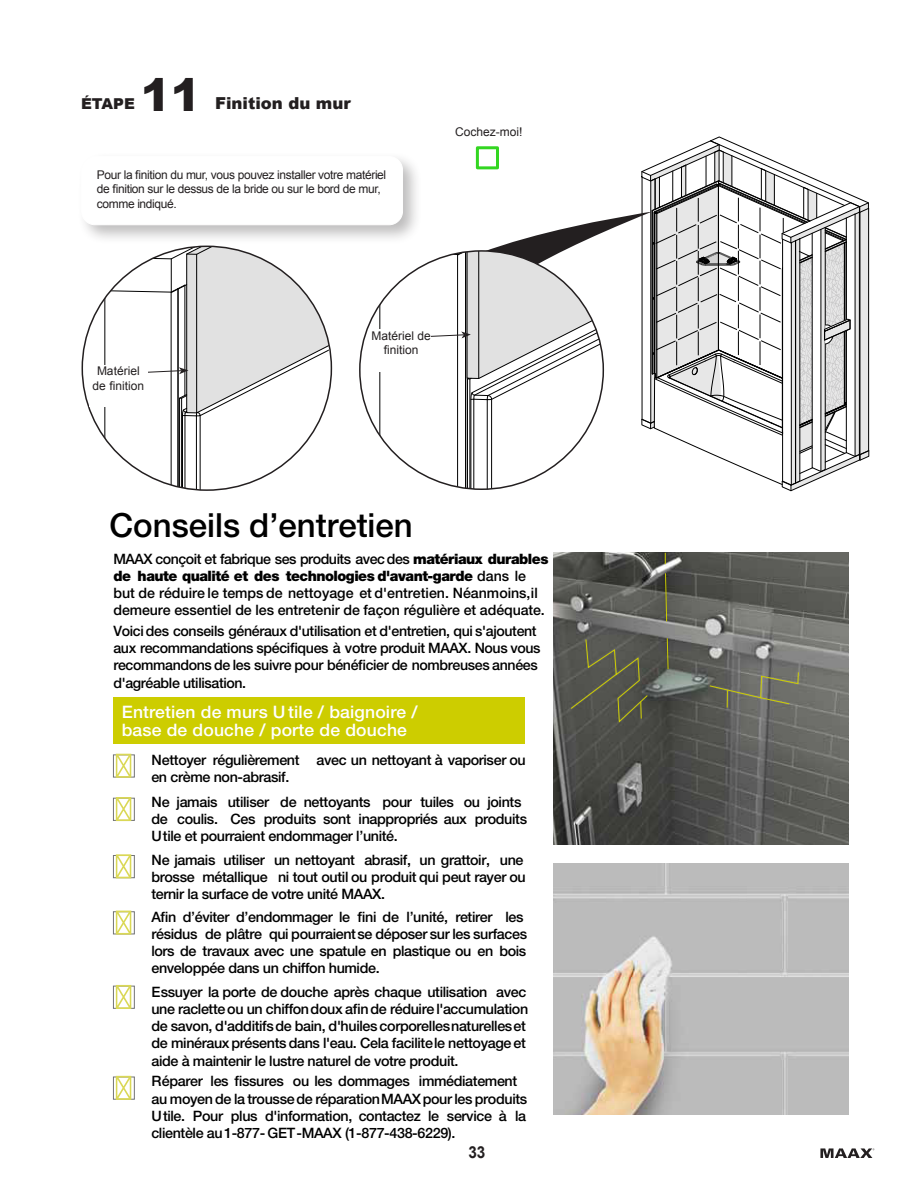
<style>
.page{position:relative;width:918px;height:1188px;background:#fff}
.page>*{position:absolute;margin:0;border:0;box-sizing:border-box;transform-origin:0 0}
.t1{font:900 45px "Arial";color:#231f20}
.t2{font:500 33.3px "Helvetica Neue LT Std";color:#000}
.t3{font:500 17.25px/17.2px "Helvetica Neue LT Std";letter-spacing:.01em;color:#fff}
.t4{font:900 16.5px "Arial";color:#231f20}
._00_Folio{font:700 16.5px "Arial";color:#231f20;scale:.93 1}
.t5{font:900 15px "Arial";color:#231f20}
.t6{font:500 14.4px/17.2px "Helvetica Neue LT Std";letter-spacing:-.025em;color:#000}
.t7{font:500 14.4px/17.2px "Helvetica Neue LT Std";letter-spacing:-.005em;color:#000}
.t8{font:12px/14.4px "Arial";letter-spacing:-.03em;color:#231f20}
.t9{font:12px/14.4px "Arial";color:#231f20;text-align:center}
.s1{font-weight:900}
</style>
<div class="page">
<svg style="left:820px;top:1148px;width:54px;height:10px"></svg>
<div style="left:77px;top:152px;width:345px;height:93px;background:#231f20;opacity:.3"></div>
<div style="left:82px;top:157px;width:321px;height:68px;background:#fff;border-radius:14px"></div>
<div style="left:81px;top:156px;width:322px;height:69px;border:1px solid #fff;border-radius:14px"></div>
<svg style="left:82px;top:246px;width:249px;height:244px"></svg>
<svg style="left:105px;top:247px;width:224px;height:243px"></svg>
<div style="left:89px;top:365px;width:59px;height:41px;background:#fff"></div>
<svg style="left:377px;top:137px;width:492px;height:354px"></svg>
<div style="left:371px;top:329px;width:60px;height:43px;background:#fff"></div>
<div style="left:113px;top:698px;width:412px;height:46px;background:#cdcd00"></div>
<div style="left:113px;top:755px;width:22px;height:22px;border:1px solid #727375"></div>
<svg style="left:116px;top:754px;width:15px;height:24px"></svg>
<div style="left:113px;top:798px;width:22px;height:23px;border:1px solid #727375"></div>
<svg style="left:116px;top:797px;width:15px;height:24px"></svg>
<div style="left:113px;top:855px;width:22px;height:23px;border:1px solid #727375"></div>
<svg style="left:116px;top:854px;width:15px;height:24px"></svg>
<div style="left:113px;top:911px;width:22px;height:23px;border:1px solid #727375"></div>
<svg style="left:116px;top:911px;width:15px;height:24px"></svg>
<div style="left:113px;top:986px;width:22px;height:23px;border:1px solid #727375"></div>
<svg style="left:116px;top:985px;width:15px;height:24px"></svg>
<div style="left:113px;top:1077px;width:22px;height:23px;border:1px solid #727375"></div>
<svg style="left:116px;top:1076px;width:15px;height:24px"></svg>
<img style="left:554px;top:863px;width:294px;height:252px">
<img style="left:554px;top:553px;width:294px;height:291px">
<svg style="left:667px;top:638px;width:2px;height:32px"></svg>
<svg style="left:665px;top:573px;width:2px;height:49px"></svg>
<svg style="left:709px;top:672px;width:90px;height:36px;background:#6f7062"></svg>
<svg style="left:570px;top:639px;width:78px;height:84px;background:#58594b"></svg>
<p class="t5" style="left:81px;top:93px;width:55px">ÉTAPE</p>
<p class="t1" style="left:141px;top:62px;width:62px">11</p>
<p class="t4" style="left:215px;top:92px;width:137px">Finition du mur</p>
<p class="t8" style="left:97px;top:168px;width:291px">Pour la finition du mur, vous pouvez installer votre matériel de finition sur le dessus de la bride ou sur le bord de mur, comme indiqué.</p>
<p class="t9" style="left:455px;top:125px;width:69px">Cochez-moi!</p>
<p class="t9" style="left:93px;top:364px;width:53px">Matériel de finition</p>
<p class="t9" style="left:372px;top:328px;width:61px">Matériel de finition</p>
<p class="t2" style="left:109px;top:506px;width:305px">Conseils d’entretien</p>
<p class="t7" style="left:113px;top:550px;width:437px">MAAX conçoit et fabrique ses produits avecdes <span class="s1">matériaux durables de haute qualité et des technologies d'avant-garde</span> dans le but de réduire le temps de nettoyage et d'entretien. Néanmoins,il demeure essentiel de les entretenir de façon régulière et adéquate.</p>
<p class="t6" style="left:113px;top:622px;width:429px">Voici des conseils généraux d'utilisation et d'entretien, qui s'ajoutent aux recommandations spécifiques à votre produit MAAX. Nous vous recommandons de les suivre pour bénéficier de nombreuses années d'agréable utilisation.</p>
<p class="t3" style="left:122px;top:703px;width:297px">Entretien de murs U tile / baignoire / base de douche / porte de douche</p>
<p class="t6" style="left:151px;top:751px;width:376px">Nettoyer régulièrement avec un nettoyant à vaporiser ou en crème non-abrasif.</p>
<p class="t6" style="left:151px;top:793px;width:377px">Ne jamais utiliser de nettoyants pour tuiles ou joints de coulis. Ces produits sont inappropriés aux produits<br>Utile et pourraient endommager l’unité.</p>
<p class="t6" style="left:151px;top:851px;width:376px">Ne jamais utiliser un nettoyant abrasif, un grattoir, une brosse métallique ni tout outil ou produit qui peut rayer ou ternir la surface de votre unité MAAX.</p>
<p class="t6" style="left:151px;top:908px;width:377px">Afin d’éviter d’endommager le fini de l’unité, retirer les résidus de plâtre qui pourraientse déposer sur les surfaces lors de travaux avec une spatule en plastique ou en bois enveloppée dans un chiffon humide.</p>
<p class="t6" style="left:151px;top:983px;width:378px">Essuyer la porte de douche après chaque utilisation avec une racletteou un chiffondoux afin de réduire l'accumulation de savon, d'additifsde bain, d'huiles corporellesnaturelleset de minérauxprésents dans l'eau. Cela facilitele nettoyageet aide à maintenir le lustre naturel de votre produit.</p>
<p class="t6" style="left:151px;top:1072px;width:377px">Réparer les fissures ou les dommages immédiatement au moyen de la troussede réparationMAAXpour les produits Utile. Pour plus d'information, contactez le service à la clientèle au 1-877- GET-MAAX (1-877-438-6229).</p>
<p class="_00_Folio" style="left:468px;top:1141px;width:20px">33</p>
</div>
